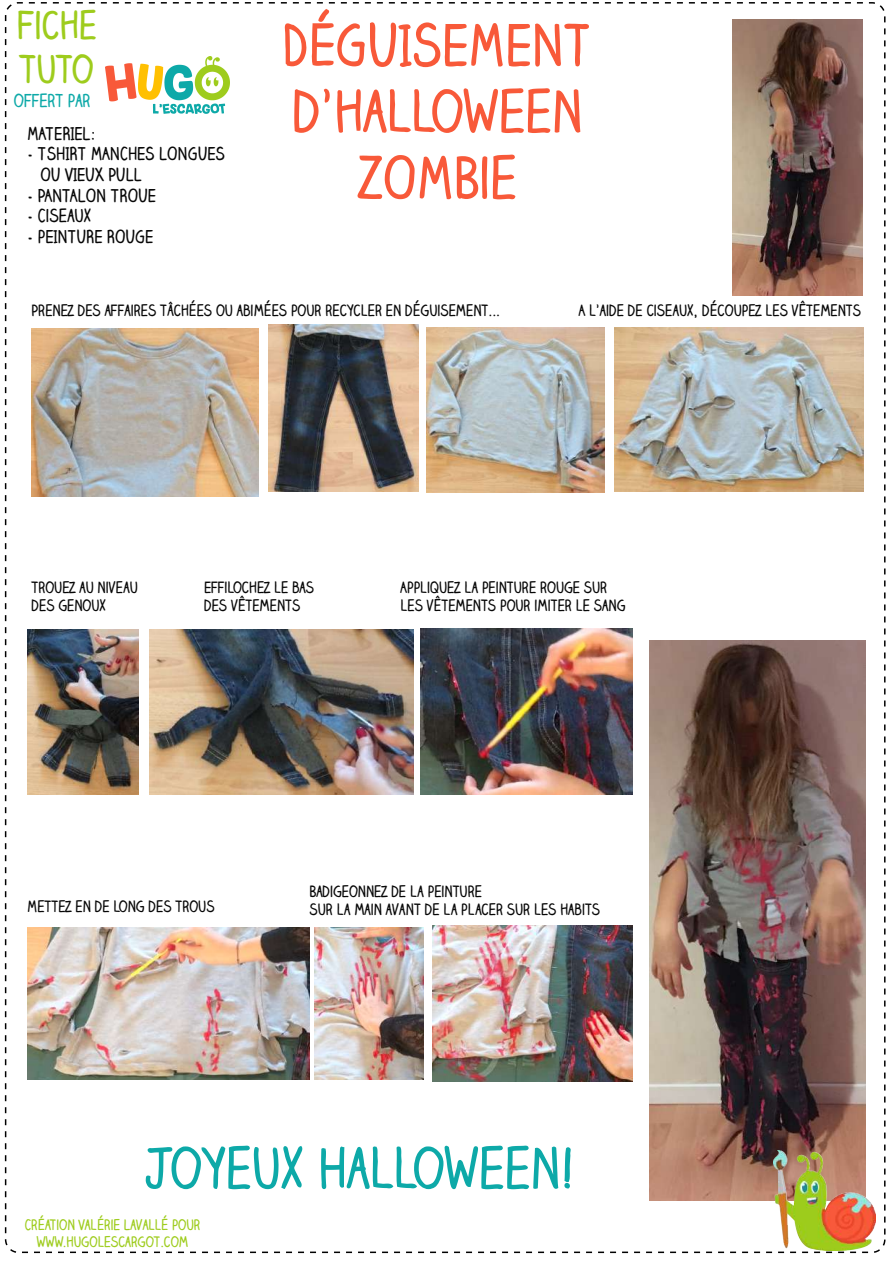
<style>
.page{position:relative;width:893px;height:1263px;background:#fff}
.page>*{position:absolute;margin:0;border:0;box-sizing:border-box;transform-origin:0 0}
.t1{font:700 55.35px/66.3px "Claire Hand";color:#f85939;text-align:center;scale:.93 1}
.t2{font:700 53.85px "Claire Hand";color:#0da9a8;scale:.93 1}
.t3{font:700 36.9px/44.2px "Claire Hand";color:#9ecc1d;scale:.93 1}
.t4{font:700 17.1px/20.5px "Claire Hand";color:#070707;scale:.93 1}
.t5{font:700 17.1px "Claire Hand";color:#0da9a8;scale:.93 1}
.t6{font:700 15px/18px "Claire Hand";color:#070707;scale:.93 1}
.t7{font:700 13.95px/16.6px "Claire Hand";color:#9ecc1d;text-align:center;scale:.93 1}
</style>
<div class="page">
<img style="left:649px;top:641px;width:217px;height:559px">
<img style="left:105px;top:56px;width:124px;height:57px">
<img style="left:773px;top:1150px;width:102px;height:101px">
<img style="left:732px;top:19px;width:130px;height:276px">
<img style="left:32px;top:329px;width:227px;height:168px">
<img style="left:268px;top:325px;width:150px;height:166px">
<img style="left:426px;top:327px;width:178px;height:166px">
<img style="left:614px;top:327px;width:250px;height:164px">
<img style="left:27px;top:629px;width:112px;height:165px">
<img style="left:149px;top:629px;width:265px;height:165px">
<img style="left:421px;top:629px;width:212px;height:166px">
<img style="left:27px;top:927px;width:282px;height:153px">
<img style="left:314px;top:927px;width:109px;height:153px">
<img style="left:432px;top:925px;width:201px;height:157px">
<h3 class="t3" style="left:16px;top:2px;width:88px">FICHE<br>TUTO</h3>
<h1 class="t1" style="left:282px;top:11px;width:334px">DÉGUISEMENT<br>D’HALLOWEEN<br>ZOMBIE</h1>
<p class="t5" style="left:14px;top:88px;width:84px">OFFERT PAR</p>
<p class="t4" style="left:27px;top:123px;width:75px">MATERIEL:</p>
<p class="t4" style="left:41px;top:143px;width:200px;text-indent:-13px">- TSHIRT MANCHES LONGUES<br>OU VIEUX PULL</p>
<p class="t4" style="left:27px;top:184px;width:140px">- PANTALON TROUE</p>
<p class="t4" style="left:27px;top:205px;width:70px">- CISEAUX</p>
<p class="t4" style="left:27px;top:226px;width:137px">- PEINTURE ROUGE</p>
<p class="t6" style="left:32px;top:301px;width:505px">PRENEZ DES AFFAIRES TÂCHÉES OU ABIMÉES POUR RECYCLER EN DÉGUISEMENT...</p>
<p class="t6" style="left:579px;top:301px;width:305px">A L’AIDE DE CISEAUX, DÉCOUPEZ LES VÊTEMENTS</p>
<p class="t6" style="left:32px;top:578px;width:116px">TROUEZ AU NIVEAU<br>DES GENOUX</p>
<p class="t6" style="left:204px;top:578px;width:120px">EFFILOCHEZ LE BAS<br>DES VÊTEMENTS</p>
<p class="t6" style="left:401px;top:578px;width:243px">APPLIQUEZ LA PEINTURE ROUGE SUR<br>LES VÊTEMENTS POUR IMITER LE SANG</p>
<p class="t6" style="left:27px;top:897px;width:203px">METTEZ EN DE LONG DES TROUS</p>
<p class="t6" style="left:309px;top:881px;width:314px">BADIGEONNEZ DE LA PEINTURE<br>SUR LA MAIN AVANT DE LA PLACER SUR LES HABITS</p>
<h2 class="t2" style="left:145px;top:1131px;width:463px">JOYEUX HALLOWEEN!</h2>
<p class="t7" style="left:25px;top:1216px;width:190px">CRÉATION VALÉRIE LAVALLÉ POUR<br>WWW.HUGOLESCARGOT.COM</p>
</div>
